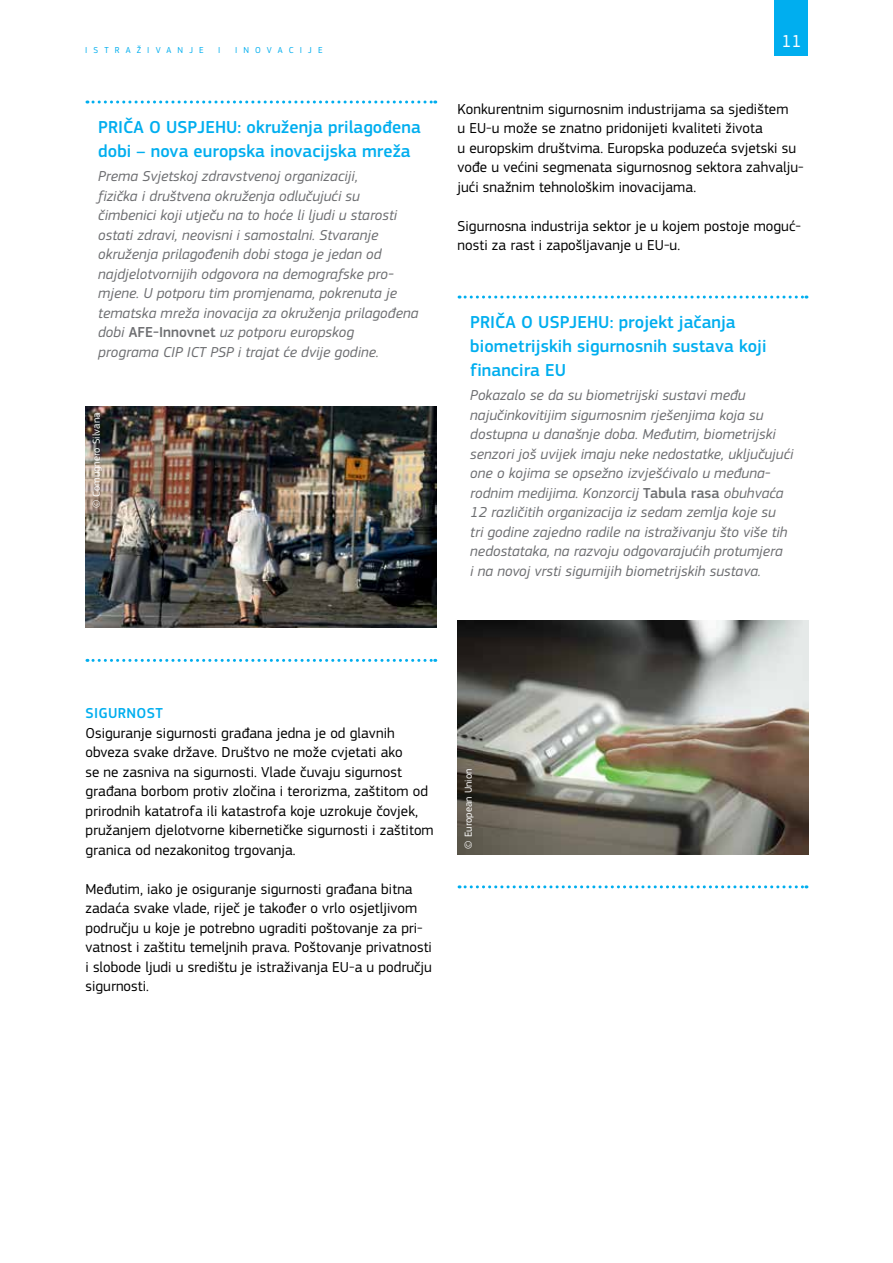
<style>
.page{position:relative;width:893px;height:1263px;background:#fff}
.page>*{position:absolute;margin:0;border:0;box-sizing:border-box;transform-origin:0 0}
.Box_Title{font:500 18px/24px "EC Square Sans Pro";letter-spacing:.005em;color:#00aeef}
.t1{font:18px "EC Square Sans Pro";color:#fff}
.BodyText{font:15px/19.5px "EC Square Sans Pro";letter-spacing:.005em;color:#000}
.Box{font:italic 15px/19.5px "EC Square Sans Pro";letter-spacing:.005em;color:#6d6e71}
.Heading04{font:500 15px "EC Square Sans Pro";letter-spacing:.02em;color:#00aeef}
.t2{font:10.5px "EC Square Sans Pro";letter-spacing:.005em;color:#fff}
.t3{font:9px "EC Square Sans Pro";letter-spacing:.68em;color:#00aeef}
.s1{font-weight:500;font-style:normal}
</style>
<div class="page">
<div style="left:775px;top:0;width:33px;height:55px;background:#00aeef"></div>
<svg style="left:87px;top:101px;width:349px;height:3px"></svg>
<svg style="left:87px;top:659px;width:349px;height:3px"></svg>
<img style="left:85px;top:406px;width:351px;height:221px">
<svg style="left:459px;top:296px;width:348px;height:3px"></svg>
<img style="left:458px;top:621px;width:351px;height:234px">
<svg style="left:459px;top:885px;width:348px;height:3px"></svg>
<p class="t3" style="left:85px;top:45px;width:120px">ISTRAŽIVANJE</p>
<p class="t3" style="left:218px;top:45px;width:4px">I</p>
<p class="t3" style="left:235px;top:45px;width:89px">INOVACIJE</p>
<p class="Box_Title" style="left:98px;top:116px;width:324px">PRIČA O USPJEHU: okruženja prilagođena dobi – nova europska inovacijska mreža</p>
<p class="Box" style="left:98px;top:166px;width:322px">Prema Svjetskoj zdravstvenoj organizaciji,<br>fizička i društvena okruženja odlučujući su čimbenici koji utječu na to hoće li ljudi u starosti ostati zdravi, neovisni i samostalni. Stvaranje okruženja prilagođenih dobi stoga je jedan od najdjelotvornijih odgovora na demografske pro‑ mjene. U potporu tim promjenama, pokrenuta je tematska mreža inovacija za okruženja prilagođena dobi <span class="s1">AFE‑Innovnet</span> uz potporu europskog programa CIP ICT PSP i trajat će dvije godine.</p>
<p class="t2" style="left:90px;top:508px;width:97px;rotate:-90deg">© Comugnero Silvana</p>
<p class="t1" style="left:781px;top:30px;width:22px">11</p>
<p class="BodyText" style="left:458px;top:99px;width:348px">Konkurentnim sigurnosnim industrijama sa sjedištem<br>u EU‑u može se znatno pridonijeti kvaliteti života<br>u europskim društvima. Europska poduzeća svjetski su vođe u većini segmenata sigurnosnog sektora zahvalju&shy;jući snažnim tehnološkim inovacijama.</p>
<p class="BodyText" style="left:458px;top:216px;width:345px">Sigurnosna industrija sektor je u kojem postoje moguć&shy;nosti za rast i zapošljavanje u EU‑u.</p>
<p class="Box_Title" style="left:470px;top:311px;width:298px">PRIČA O USPJEHU: projekt jačanja biometrijskih sigurnosnih sustava koji financira EU</p>
<p class="Box" style="left:470px;top:385px;width:325px">Pokazalo se da su biometrijski sustavi među najučinkovitijim sigurnosnim rješenjima koja su dostupna u današnje doba. Međutim, biometrijski senzori još uvijek imaju neke nedostatke, uključujući one o kojima se opsežno izvješćivalo u međuna‑ rodnim medijima. Konzorcij <span class="s1">Tabula rasa</span> obuhvaća 12 različitih organizacija iz sedam zemlja koje su<br>tri godine zajedno radile na istraživanju što više tih nedostataka, na razvoju odgovarajućih protumjera<br>i na novoj vrsti sigurnijih biometrijskih sustava.</p>
<p class="Heading04" style="left:86px;top:705px;width:79px">SIGURNOST</p>
<p class="BodyText" style="left:85px;top:723px;width:350px">Osiguranje sigurnosti građana jedna je od glavnih obveza svake države. Društvo ne može cvjetati ako<br>se ne zasniva na sigurnosti. Vlade čuvaju sigurnost građana borbom protiv zločina i terorizma, zaštitom od prirodnih katatrofa ili katastrofa koje uzrokuje čovjek, pružanjem djelotvorne kibernetičke sigurnosti i zaštitom granica od nezakonitog trgovanja.</p>
<p class="BodyText" style="left:85px;top:879px;width:348px">Međutim, iako je osiguranje sigurnosti građana bitna zadaća svake vlade, riječ je također o vrlo osjetljivom području u koje je potrebno ugraditi poštovanje za pri&shy;vatnost i zaštitu temeljnih prava. Poštovanje privatnosti i slobode ljudi u središtu je istraživanja EU‑a u području sigurnosti.</p>
<p class="t2" style="left:462px;top:848px;width:81px;rotate:-90deg">© European Union</p>
</div>
